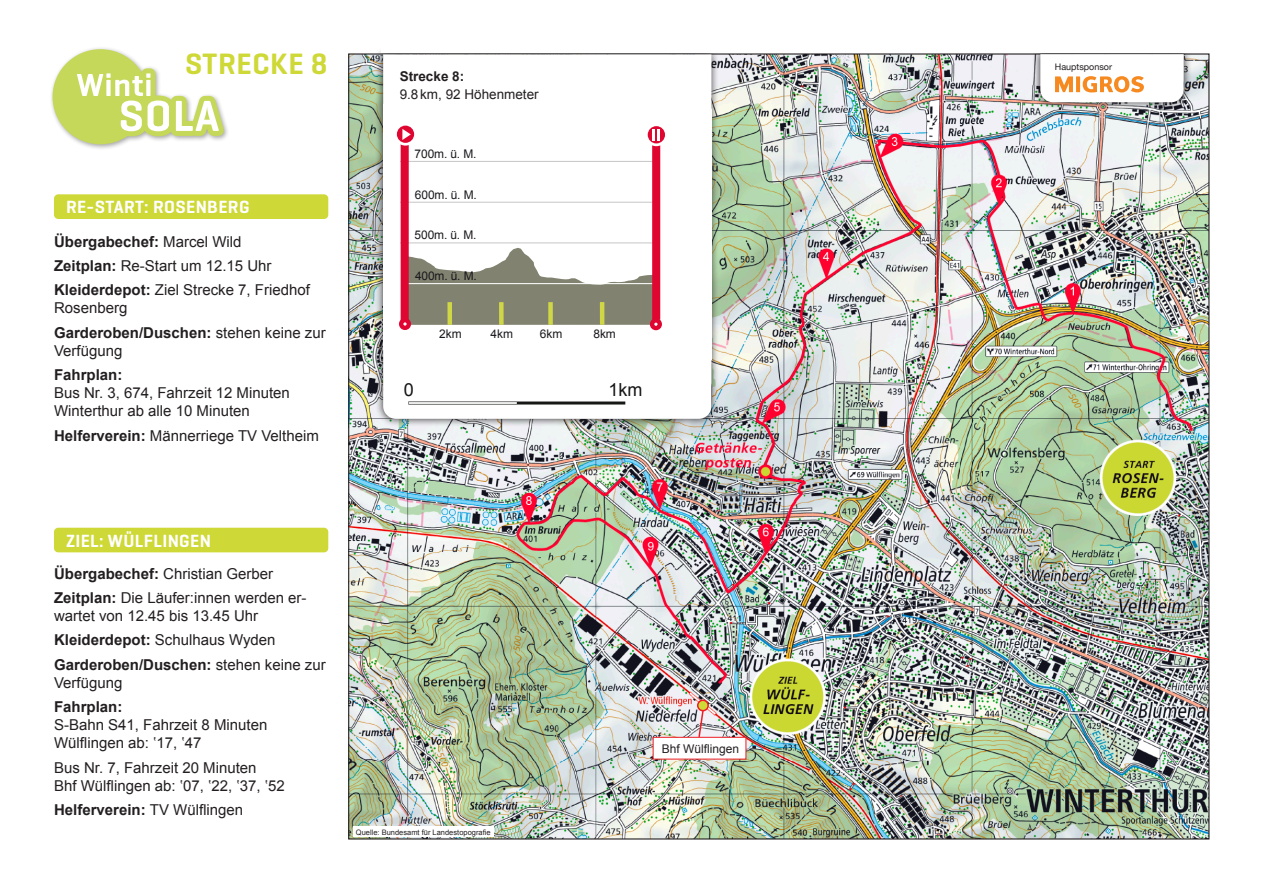
<style>
.page{position:relative;width:1263px;height:893px;background:#fff}
.page>*{position:absolute;margin:0;border:0;box-sizing:border-box;transform-origin:0 0}
.t1{font:600 30px "Geogrotesque";letter-spacing:.02em;color:#ced836}
.t2{font:600 18px "Geogrotesque";letter-spacing:.02em;color:#fff}
.t3{font:18px "Arial";color:#151515}
.t4{font:15px/24.3px "Arial";color:#231f20}
.t5{font:700 15px "Arial";color:#231f20}
.t6{font:13.5px "Arial";color:#231f20}
.t7{font:700 13.5px "Arial";color:#231f20}
.t8{font:12px "Arial";color:#1a181c}
.t9{font:12px "Arial";color:#231f20}
.t10{font:9px "Helvetica Neue";color:#231f20}
.t11{font:7.5px "Arial";color:#231f20}
.s1{font-weight:700}
.s2{font-weight:400}
</style>
<div class="page">
<div style="left:49px;top:46px;width:181px;height:104px;background:#231f20;opacity:.4"></div>
<svg style="left:53px;top:49px;width:171px;height:95px"></svg>
<div style="left:54px;top:194px;width:274px;height:25px;background:#ced836;border-radius:4px"></div>
<div style="left:54px;top:528px;width:274px;height:24px;background:#ced836;border-radius:4px"></div>
<img style="left:350px;top:55px;width:857px;height:782px">
<div style="left:375px;top:47px;width:344px;height:380px;background:#231f20;opacity:.84"></div>
<svg style="left:383px;top:54px;width:328px;height:365px"></svg>
<svg style="left:383px;top:104px;width:328px;height:256px"></svg>
<div style="left:447px;top:302px;width:5px;height:23px;background:#d0d747"></div>
<div style="left:499px;top:302px;width:5px;height:23px;background:#d0d747"></div>
<div style="left:548px;top:302px;width:5px;height:23px;background:#d0d747"></div>
<hr style="left:600px;top:302px;width:4px;height:23px;background:#d0d747">
<div style="left:354px;top:827px;width:140px;height:10px;background:#fff"></div>
<div style="left:1032px;top:46px;width:159px;height:64px;background:#231f20;opacity:.86"></div>
<hr style="left:408px;top:401px;width:217px;height:3px;background:#151815">
<hr style="left:409px;top:402px;width:108px;height:2px;background:#fff">
<svg style="left:1040px;top:54px;width:144px;height:48px"></svg>
<div style="left:1034px;top:30px;width:163px;height:23px;background:#fff"></div>
<div style="left:381px;top:27px;width:334px;height:25px;background:#fff"></div>
<div style="left:653px;top:737px;width:93px;height:22px;background:#fff;border:1px solid #ee1d23"></div>
<div style="left:698px;top:700px;width:10px;height:11px;background:#ced836;border-radius:50%"></div>
<div style="left:697px;top:699px;width:12px;height:12px;border:2px solid #ee1d23;border-radius:50%"></div>
<svg style="left:697px;top:709px;width:8px;height:30px"></svg>
<h1 class="t1" style="left:185px;top:45px;width:144px">STRECKE 8</h1>
<p class="t2" style="left:66px;top:196px;width:185px">RE-START: ROSENBERG</p>
<p class="t7" style="left:400px;top:67px;width:66px">Strecke 8:</p>
<p class="t6" style="left:400px;top:85px;width:140px">9.8km, 92 Höhenmeter</p>
<p class="t8" style="left:415px;top:146px;width:63px">700m. ü. M.</p>
<p class="t8" style="left:415px;top:187px;width:63px">600m. ü. M.</p>
<p class="t8" style="left:415px;top:227px;width:63px">500m. ü. M.</p>
<p class="t4" style="left:54px;top:229px;width:257px"><span class="s1">Übergabechef:</span> Marcel Wild<br><span class="s1">Zeitplan:</span> Re-Start um 12.15 Uhr<br><span class="s1">Kleiderdepot:</span> Ziel Strecke 7, Friedhof</p>
<p class="t4" style="left:54px;top:296px;width:273px">Rosenberg<br><span class="s1">Garderoben/Duschen:</span> stehen keine zur</p>
<p class="t4" style="left:54px;top:339px;width:70px">Verfügung</p>
<p class="t5" style="left:54px;top:365px;width:70px">Fahrplan:</p>
<p class="t4" style="left:54px;top:384px;width:237px;line-height:18px">Bus Nr. 3, 674, Fahrzeit 12 Minuten<br>Winterthur ab alle 10 Minuten</p>
<p class="t4" style="left:54px;top:423px;width:266px"><span class="s1">Helferverein:</span> Männerriege TV Veltheim</p>
<p class="t8" style="left:415px;top:268px;width:63px">400m. ü. M.</p>
<p class="t8" style="left:116px;top:326px;width:24px">2km</p>
<p class="t8" style="left:163px;top:326px;width:24px">4km</p>
<p class="t8" style="left:210px;top:326px;width:24px">6km</p>
<p class="t8" style="left:257px;top:326px;width:24px">8km</p>
<p class="t8" style="left:439px;top:325px;width:24px">2km</p>
<p class="t8" style="left:490px;top:326px;width:24px">4km</p>
<p class="t8" style="left:540px;top:326px;width:24px">6km</p>
<p class="t8" style="left:593px;top:325px;width:24px">8km</p>
<p class="t3" style="left:404px;top:378px;width:12px">0</p>
<p class="t3" style="left:609px;top:378px;width:36px">1km</p>
<p class="t2" style="left:66px;top:529px;width:146px">ZIEL: WÜLFLINGEN</p>
<p class="t4" style="left:54px;top:561px;width:254px"><span class="s1">Übergabechef:</span> Christian Gerber<br><span class="s1">Zeitplan:</span> Die Läufer:innen werden er-</p>
<p class="t4" style="left:54px;top:604px;width:273px">wartet von 12.45 bis 13.45 Uhr<br><span class="s1">Kleiderdepot:</span> Schulhaus Wyden<br><span class="s1">Garderoben/Duschen:</span> stehen keine zur</p>
<p class="t4" style="left:54px;top:670px;width:70px">Verfügung</p>
<p class="t5" style="left:54px;top:697px;width:70px">Fahrplan:</p>
<p class="t4" style="left:54px;top:716px;width:215px;line-height:18px">S-Bahn S41, Fahrzeit 8 Minuten<br>Wülflingen ab: ‛17, ‛47</p>
<p class="t4" style="left:54px;top:758px;width:232px;line-height:18px">Bus Nr. 7, Fahrzeit 20 Minuten<br>Bhf Wülflingen ab: ‛07, ‛22, ‛37, ‛52</p>
<p class="t5" style="left:54px;top:800px;width:191px">Helferverein: <span class="s2">TV Wülflingen</span></p>
<p class="t11" style="left:356px;top:827px;width:136px">Quelle: Bundesamt für Landestopografie</p>
<p class="t9" style="left:662px;top:741px;width:79px">Bhf Wülflingen</p>
<p class="t10" style="left:1055px;top:60px;width:59px">Hauptsponsor</p>
</div>
